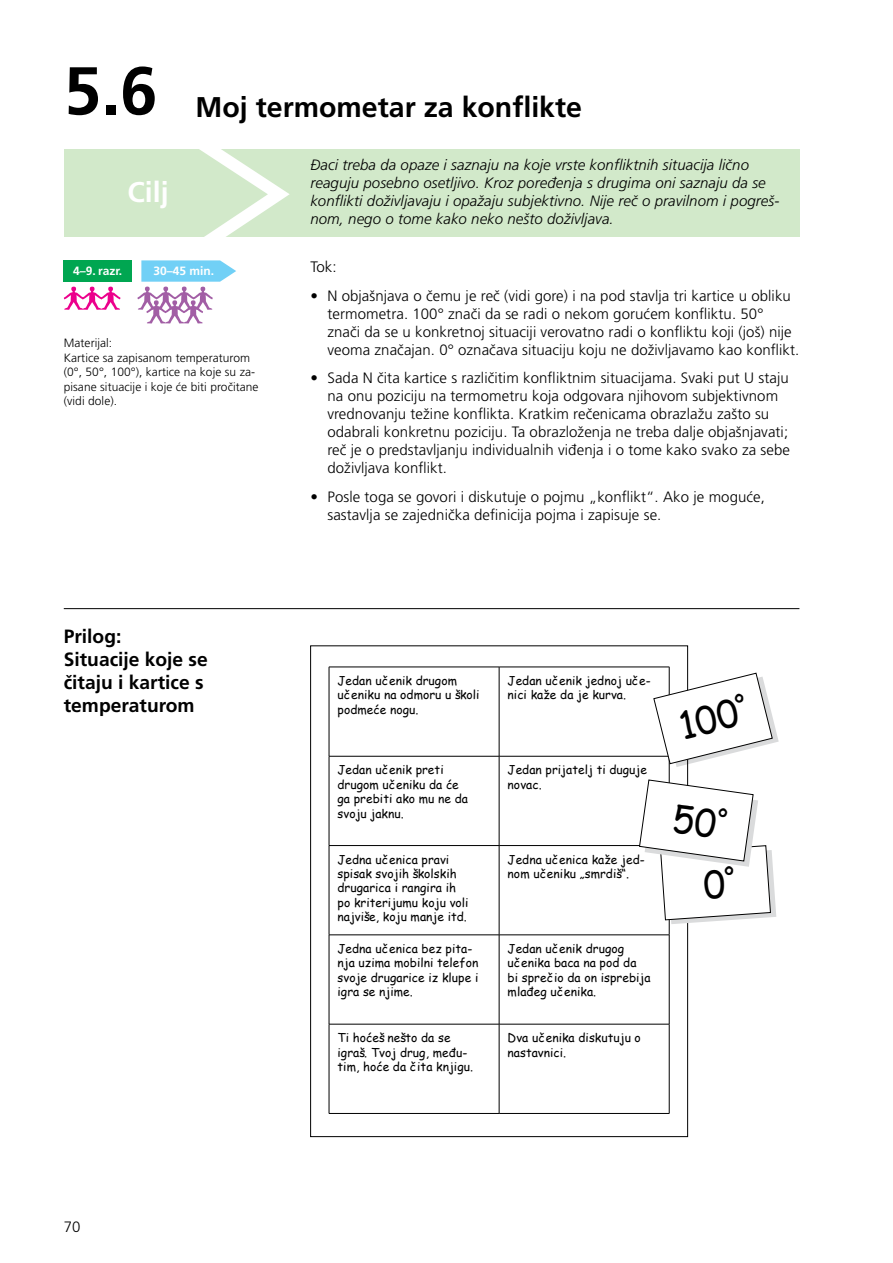
<style>
.page{position:relative;width:893px;height:1263px;background:#fff}
.page>*{position:absolute;margin:0;border:0;box-sizing:border-box;transform-origin:0 0}
.t1{font:700 67.5px "Frutiger LT Pro";color:#000}
.t2{font:37.8px "Comic Sans MS";color:#000;scale:.95 1}
.t3{font:700 28.5px "Frutiger LT Pro";color:#000}
.t4{font:700 28.5px "Frutiger LT Pro";color:#fff}
.t5{font:700 19.2px/23.1px "Frutiger LT Pro";color:#000}
.t6{font:300 15.15px "Frutiger LT Pro";color:#000}
.t7{font:300 15px/18px "Frutiger LT Pro";letter-spacing:.005em;color:#000}
.t8{font:italic 300 15px/18px "Frutiger LT Pro";letter-spacing:.005em;color:#000}
.t9{font:12px/14.4px "Comic Sans MS";letter-spacing:.005em;color:#000}
.t10{font:300 12px/14.4px "Frutiger LT Pro";letter-spacing:.005em;color:#000}
.t11{font:700 12px "Frutiger LT Pro";color:#fff}
</style>
<div class="page">
<div style="left:64px;top:149px;width:735px;height:88px;background:#d2e9ca"></div>
<hr style="left:64px;top:608px;width:735px;height:1px;background:#000">
<svg style="left:64px;top:286px;width:57px;height:24px"></svg>
<hr style="left:329px;top:667px;width:170px;height:1px;background:#000">
<hr style="left:329px;top:667px;width:1px;height:89px;background:#000">
<hr style="left:499px;top:667px;width:170px;height:1px;background:#000">
<hr style="left:499px;top:667px;width:1px;height:89px;background:#000">
<hr style="left:669px;top:667px;width:1px;height:89px;background:#000">
<hr style="left:329px;top:756px;width:170px;height:1px;background:#000">
<hr style="left:329px;top:756px;width:1px;height:89px;background:#000">
<hr style="left:499px;top:756px;width:170px;height:1px;background:#000">
<hr style="left:499px;top:756px;width:1px;height:89px;background:#000">
<hr style="left:669px;top:756px;width:1px;height:89px;background:#000">
<hr style="left:329px;top:845px;width:170px;height:1px;background:#000">
<hr style="left:329px;top:846px;width:1px;height:89px;background:#000">
<hr style="left:499px;top:845px;width:170px;height:1px;background:#000">
<hr style="left:499px;top:846px;width:1px;height:89px;background:#000">
<hr style="left:669px;top:846px;width:1px;height:89px;background:#000">
<hr style="left:329px;top:934px;width:170px;height:1px;background:#000">
<hr style="left:329px;top:935px;width:1px;height:89px;background:#000">
<hr style="left:499px;top:934px;width:170px;height:1px;background:#000">
<hr style="left:499px;top:935px;width:1px;height:89px;background:#000">
<hr style="left:669px;top:935px;width:1px;height:89px;background:#000">
<hr style="left:329px;top:1024px;width:170px;height:1px;background:#000">
<hr style="left:329px;top:1024px;width:1px;height:89px;background:#000">
<hr style="left:499px;top:1024px;width:170px;height:1px;background:#000">
<hr style="left:499px;top:1024px;width:1px;height:89px;background:#000">
<hr style="left:669px;top:1024px;width:1px;height:89px;background:#000">
<hr style="left:329px;top:1113px;width:170px;height:1px;background:#000">
<hr style="left:499px;top:1113px;width:170px;height:1px;background:#000">
<svg style="left:653px;top:673px;width:126px;height:94px"></svg>
<svg style="left:137px;top:149px;width:153px;height:174px"></svg>
<div style="left:64px;top:260px;width:68px;height:22px;background:#00a651"></div>
<svg style="left:639px;top:779px;width:137px;height:145px"></svg>
<h1 class="t1" style="left:64px;top:51px;width:95px">5.6</h1>
<h3 class="t4" style="left:128px;top:175px;width:43px">Cilj</h3>
<h3 class="t3" style="left:196px;top:90px;width:388px">Moj termometar za konflikte</h3>
<p class="t8" style="left:310px;top:156px;width:470px">Đaci treba da opaze i saznaju na koje vrste konfliktnih situacija lično reaguju posebno osetljivo. Kroz poređenja s drugima oni saznaju da se konflikti doživljavaju i opažaju subjektivno. Nije reč o pravilnom i pogreš&shy;nom, nego o tome kako neko nešto doživljava.</p>
<p class="t11" style="left:73px;top:264px;width:51px">4–9. razr.</p>
<p class="t11" style="left:153px;top:264px;width:62px">30–45 min.</p>
<p class="t10" style="left:64px;top:336px;width:196px">Materijal:<br>Kartice sa zapisanom temperaturom (0°, 50°, 100°), kartice na koje su za&shy;pisane situacije i koje će biti pročitane (vidi dole).</p>
<p class="t5" style="left:64px;top:625px;width:146px">Prilog:<br>Situacije koje se čitaju i kartice s temperaturom</p>
<p class="t6" style="left:310px;top:258px;width:28px">Tok:</p>
<p class="t7" style="left:327px;top:286px;width:473px;text-indent:-17px">• N objašnjava o čemu je reč (vidi gore) i na pod stavlja tri kartice u obliku termometra. 100° znači da se radi o nekom gorućem konfliktu. 50° znači da se u konkretnoj situaciji verovatno radi o konfliktu koji (još) nije veoma značajan. 0° označava situaciju koju ne doživljavamo kao konflikt.</p>
<p class="t7" style="left:327px;top:369px;width:464px;text-indent:-17px">• Sada N čita kartice s različitim konfliktnim situacijama. Svaki put U staju na onu poziciju na termometru koja odgovara njihovom subjektivnom vrednovanju težine konflikta. Kratkim rečenicama obrazlažu zašto su odabrali konkretnu poziciju. Ta obrazloženja ne treba dalje objašnjavati; reč je o predstavljanju individualnih viđenja i o tome kako svako za sebe doživljava konflikt.</p>
<p class="t7" style="left:327px;top:488px;width:439px;text-indent:-17px">• Posle toga se govori i diskutuje o pojmu „konflikt“. Ako je moguće, sastavlja se zajednička definicija pojma i zapisuje se.</p>
<p class="t9" style="left:338px;top:673px;width:144px">Jedan učenik drugom učeniku na odmoru u školi podmeće nogu.</p>
<p class="t9" style="left:508px;top:673px;width:145px">Jedan učenik jednoj uče&shy;nici kaže da je kurva.</p>
<p class="t9" style="left:338px;top:762px;width:132px">Jedan učenik preti drugom učeniku da će ga prebiti ako mu ne da svoju jaknu.</p>
<p class="t9" style="left:508px;top:762px;width:141px">Jedan prijatelj ti duguje novac.</p>
<p class="t9" style="left:338px;top:852px;width:133px">Jedna učenica pravi spisak svojih školskih drugarica i rangira ih po kriterijumu koju voli najviše, koju manje itd.</p>
<p class="t9" style="left:508px;top:852px;width:139px">Jedna učenica kaže jed&shy;nom učeniku „smrdiš“.</p>
<p class="t9" style="left:338px;top:941px;width:142px">Jedna učenica bez pita&shy;nja uzima mobilni telefon svoje drugarice iz klupe i igra se njime.</p>
<p class="t9" style="left:508px;top:941px;width:145px">Jedan učenik drugog učenika baca na pod da<br>bi sprečio da on isprebija mlađeg učenika.</p>
<p class="t9" style="left:338px;top:1030px;width:137px">Ti hoćeš nešto da se igraš. Tvoj drug, među&shy;tim, hoće da čita knjigu.</p>
<p class="t9" style="left:508px;top:1030px;width:135px">Dva učenika diskutuju o nastavnici.</p>
<h2 class="t2" style="left:673px;top:699px;width:75px;rotate:-14deg">100<sup>º</sup></h2>
<p class="t7" style="left:64px;top:1217px;width:18px">70</p>
</div>
